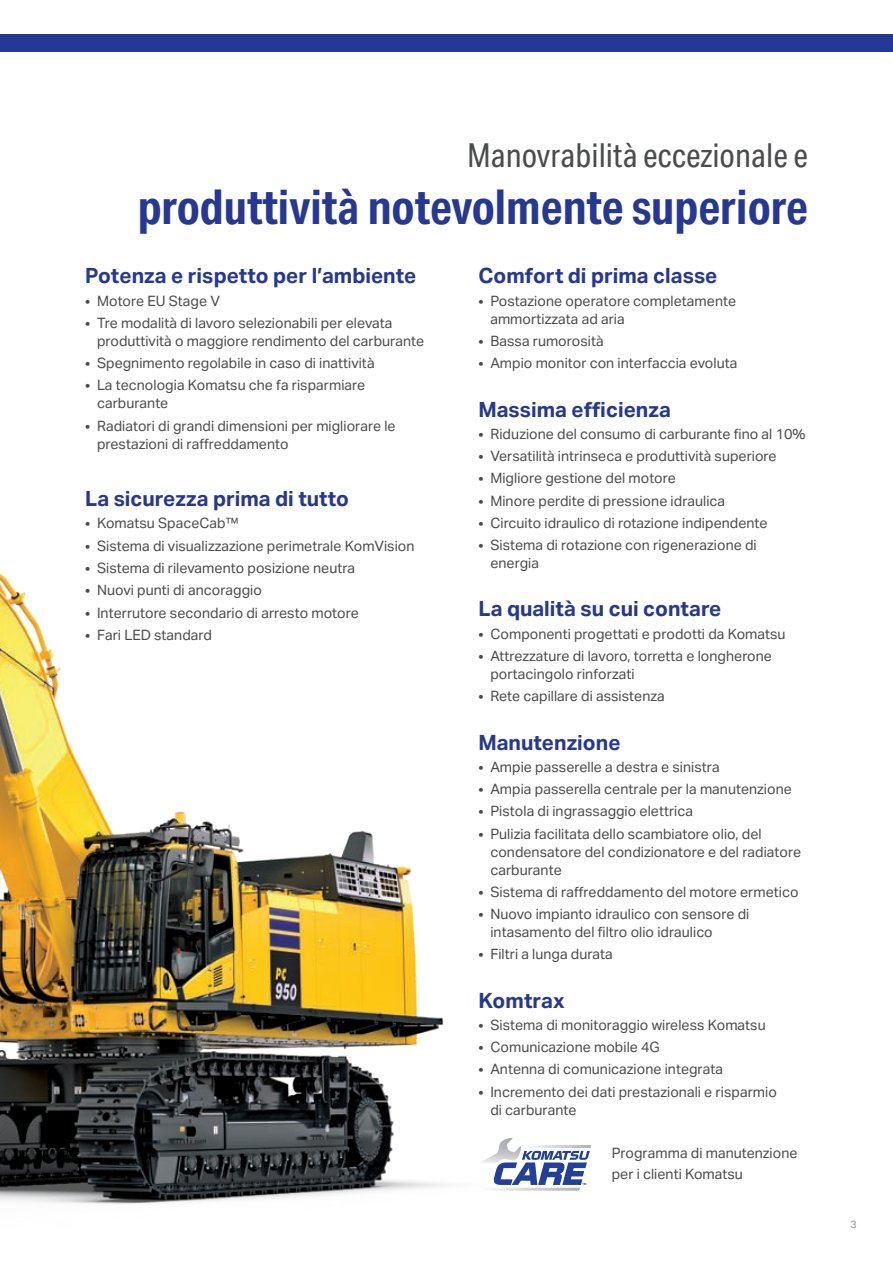
<style>
.page{position:relative;width:893px;height:1263px;background:#fff}
.page>*{position:absolute;margin:0;border:0;box-sizing:border-box;transform-origin:0 0}
.t1{font:700 48px "Aktiv Grotesk Cd";color:#263895}
.t2{font:33px "Aktiv Grotesk Cd";color:#4b4c4d}
.t3{font:700 21px "Aktiv Grotesk";color:#263895}
.t4{font:14.25px/18px "Aktiv Grotesk";color:#4b4c4d}
.t5{font:10.5px "Aktiv Grotesk";color:#939598}
</style>
<div class="page">
<img style="left:0;top:573px;width:448px;height:631px">
<svg style="left:481px;top:1138px;width:110px;height:53px"></svg>
<div style="left:0;top:34px;width:893px;height:17px;background:#263895"></div>
<h2 class="t2" style="left:467px;top:136px;width:342px">Manovrabilità eccezionale e</h2>
<h1 class="t1" style="left:138px;top:179px;width:672px">produttività notevolmente superiore</h1>
<h3 class="t3" style="left:85px;top:264px;width:333px">Potenza e rispetto per l’ambiente</h3>
<p class="t4" style="left:85px;top:292px;width:136px">• Motore EU Stage V</p>
<p class="t4" style="left:97px;top:314px;width:329px;text-indent:-12px">• Tre modalità di lavoro selezionabili per elevata produttività o maggiore rendimento del carburante</p>
<p class="t4" style="left:85px;top:354px;width:291px">• Spegnimento regolabile in caso di inattività</p>
<p class="t4" style="left:97px;top:376px;width:270px;text-indent:-12px">• La tecnologia Komatsu che fa risparmiare carburante</p>
<p class="t4" style="left:97px;top:417px;width:300px;text-indent:-12px">• Radiatori di grandi dimensioni per migliorare le prestazioni di raffreddamento</p>
<h3 class="t3" style="left:85px;top:487px;width:265px">La sicurezza prima di tutto</h3>
<p class="t4" style="left:85px;top:514px;width:155px">• Komatsu SpaceCab™</p>
<p class="t4" style="left:85px;top:537px;width:331px">• Sistema di visualizzazione perimetrale KomVision</p>
<p class="t4" style="left:85px;top:559px;width:272px">• Sistema di rilevamento posizione neutra</p>
<p class="t4" style="left:85px;top:581px;width:178px">• Nuovi punti di ancoraggio</p>
<p class="t4" style="left:85px;top:604px;width:275px">• Interrutore secondario di arresto motore</p>
<p class="t4" style="left:85px;top:626px;width:128px">• Fari LED standard</p>
<h3 class="t3" style="left:478px;top:264px;width:241px">Comfort di prima classe</h3>
<p class="t4" style="left:490px;top:292px;width:247px;text-indent:-12px">• Postazione operatore completamente ammortizzata ad aria</p>
<p class="t4" style="left:478px;top:332px;width:127px">• Bassa rumorosità</p>
<p class="t4" style="left:478px;top:354px;width:260px">• Ampio monitor con interfaccia evoluta</p>
<h3 class="t3" style="left:478px;top:397px;width:194px">Massima efficienza</h3>
<p class="t4" style="left:478px;top:425px;width:329px">• Riduzione del consumo di carburante fino al 10%</p>
<p class="t4" style="left:478px;top:447px;width:300px">• Versatilità intrinseca e produttività superiore</p>
<p class="t4" style="left:478px;top:469px;width:199px">• Migliore gestione del motore</p>
<p class="t4" style="left:478px;top:492px;width:248px">• Minore perdite di pressione idraulica</p>
<p class="t4" style="left:478px;top:514px;width:291px">• Circuito idraulico di rotazione indipendente</p>
<p class="t4" style="left:490px;top:536px;width:268px;text-indent:-12px">• Sistema di rotazione con rigenerazione di energia</p>
<h3 class="t3" style="left:478px;top:597px;width:245px">La qualità su cui contare</h3>
<p class="t4" style="left:478px;top:625px;width:309px">• Componenti progettati e prodotti da Komatsu</p>
<p class="t4" style="left:490px;top:647px;width:283px;text-indent:-12px">• Attrezzature di lavoro, torretta e longherone portacingolo rinforzati</p>
<p class="t4" style="left:478px;top:687px;width:188px">• Rete capillare di assistenza</p>
<h3 class="t3" style="left:478px;top:730px;width:144px">Manutenzione</h3>
<p class="t4" style="left:478px;top:758px;width:243px">• Ampie passerelle a destra e sinistra</p>
<p class="t4" style="left:478px;top:780px;width:315px">• Ampia passerella centrale per la manutenzione</p>
<p class="t4" style="left:478px;top:802px;width:216px">• Pistola di ingrassaggio elettrica</p>
<p class="t4" style="left:490px;top:825px;width:312px;text-indent:-12px">• Pulizia facilitata dello scambiatore olio, del condensatore del condizionatore e del radiatore carburante</p>
<p class="t4" style="left:478px;top:883px;width:322px">• Sistema di raffreddamento del motore ermetico</p>
<p class="t4" style="left:490px;top:905px;width:261px;text-indent:-12px">• Nuovo impianto idraulico con sensore di intasamento del filtro olio idraulico</p>
<p class="t4" style="left:478px;top:945px;width:136px">• Filtri a lunga durata</p>
<h3 class="t3" style="left:478px;top:988px;width:88px">Komtrax</h3>
<p class="t4" style="left:478px;top:1016px;width:289px">• Sistema di monitoraggio wireless Komatsu</p>
<p class="t4" style="left:478px;top:1038px;width:183px">• Comunicazione mobile 4G</p>
<p class="t4" style="left:478px;top:1060px;width:246px">• Antenna di comunicazione integrata</p>
<p class="t4" style="left:490px;top:1083px;width:288px;text-indent:-12px">• Incremento dei dati prestazionali e risparmio di carburante</p>
<p class="t4" style="left:612px;top:1143px;width:187px;line-height:21px">Programma di manutenzione per i clienti Komatsu</p>
<p class="t5" style="left:850px;top:1218px;width:8px">3</p>
</div>
